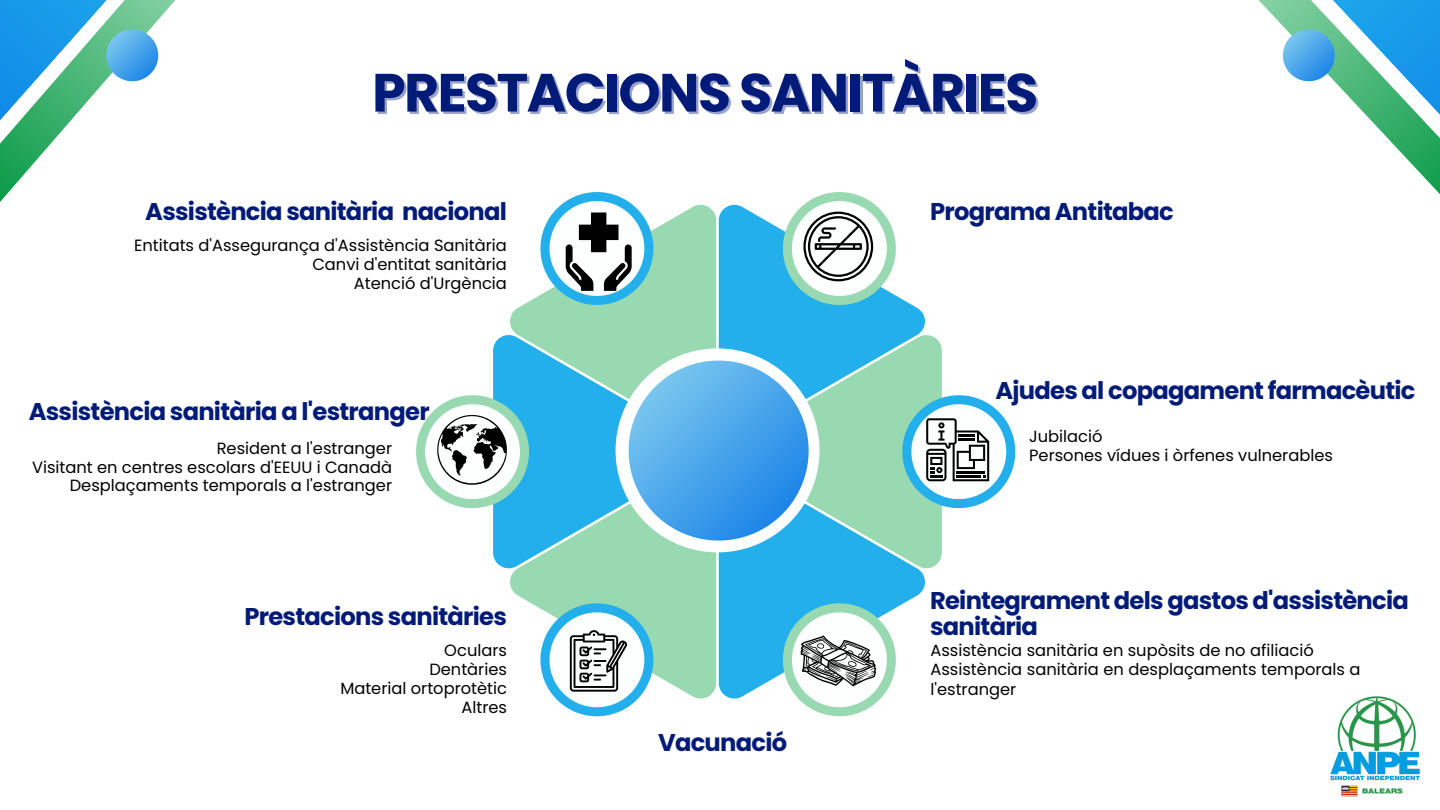
<style>
.page{position:relative;width:1440px;height:810px;background:#fff}
.page>*{position:absolute;margin:0;border:0;box-sizing:border-box;transform-origin:0 0}
.t1{font:700 53.8px "Poppins";letter-spacing:-.03em;color:#021b79}
.t2{font:700 24.2px/26.9px "Poppins";letter-spacing:-.03em;color:#021b79}
.t3{font:16.3px/18.8px "Poppins";color:#000;text-align:right}
</style>
<div class="page">
<svg style="left:1258px;top:0;width:182px;height:194px"></svg>
<svg style="left:0;top:0;width:175px;height:202px"></svg>
<img style="left:1330px;top:696px;width:90px;height:101px">
<svg style="left:416px;top:192px;width:599px;height:524px"></svg>
<h1 class="t1" style="left:372px;top:55px;width:668px">PRESTACIONS SANITÀRIES</h1>
<h2 class="t2" style="left:145px;top:198px;width:363px">Assistència sanitària nacional</h2>
<p class="t3" style="left:134px;top:236px;width:374px">Entitats d'Assegurança d'Assistència Sanitària<br>Canvi d'entitat sanitària<br>Atenció d'Urgència</p>
<h2 class="t2" style="left:29px;top:398px;width:402px">Assistència sanitària a l'estranger</h2>
<p class="t3" style="left:32px;top:439px;width:362px">Resident a l'estranger<br>Visitant en centres escolars d'EEUU i Canadà<br>Desplaçaments temporals a l'estranger</p>
<h2 class="t2" style="left:244px;top:603px;width:264px">Prestacions sanitàries</h2>
<p class="t3" style="left:340px;top:641px;width:168px">Oculars<br>Dentàries<br>Material ortoprotètic<br>Altres</p>
<h2 class="t2" style="left:658px;top:729px;width:131px">Vacunació</h2>
<h2 class="t2" style="left:930px;top:198px;width:245px">Programa Antitabac</h2>
<h2 class="t2" style="left:995px;top:377px;width:422px">Ajudes al copagament farmacèutic</h2>
<p class="t3" style="left:1029px;top:426px;width:305px;line-height:19.2px;text-align:left">Jubilació<br>Persones vídues i òrfenes vulnerables</p>
<h2 class="t2" style="left:930px;top:587px;width:480px">Reintegrament dels gastos d'assistència sanitària</h2>
<p class="t3" style="left:931px;top:641px;width:432px;line-height:19.2px;text-align:left">Assistència sanitària en supòsits de no afiliació<br>Assistència sanitària en desplaçaments temporals a l'estranger</p>
</div>
